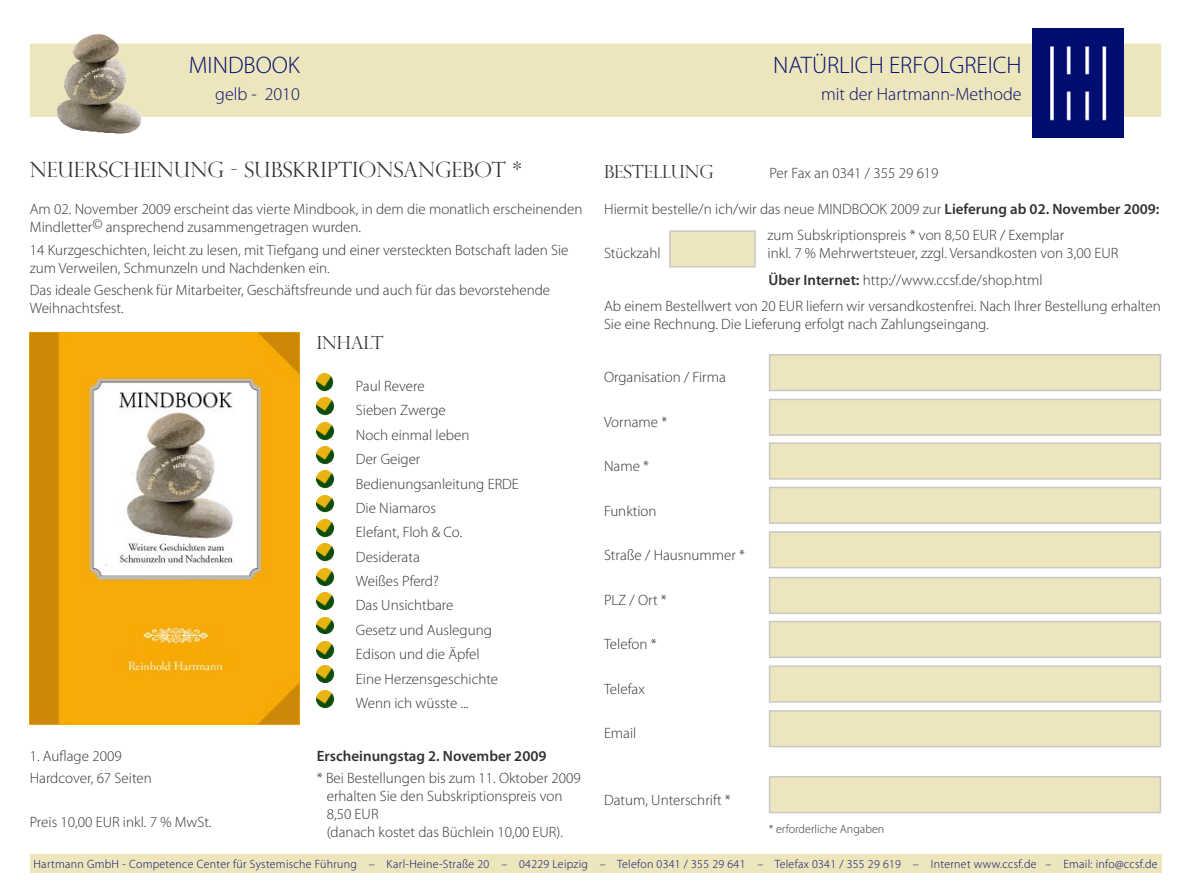
<style>
.page{position:relative;width:1191px;height:893px;background:#fff}
.page>*{position:absolute;margin:0;border:0;box-sizing:border-box;transform-origin:0 0}
.Slogan{font:300 24px "Myriad Pro";color:#000d71}
.t1{font:300 21px "Perpetua Titling";color:#323232}
.Slogan-2{font:300 18px "Myriad Pro";color:#000d71}
.t2{font:300 18px "Perpetua Titling";color:#323232}
.t3{font:300 15px/18px "Myriad Pro";color:#323232}
.t4{font:600 15px "Myriad Pro";color:#323232}
.t5{font:300 12px "Myriad Pro";letter-spacing:.025em;color:#000d71}
.t6{font:300 12px "Myriad Pro";color:#323232}
.s1{font-weight:600}
</style>
<div class="page">
<div style="left:30px;top:44px;width:1131px;height:73px;background:#ede5bb"></div>
<img style="left:1032px;top:29px;width:91px;height:108px">
<div style="left:30px;top:854px;width:1131px;height:18px;background:#ede5bb"></div>
<div style="left:669px;top:230px;width:86px;height:38px;background:#ede5bb;border:2px solid #c8c8c8"></div>
<div style="left:769px;top:354px;width:392px;height:37px;background:#ede5bb;border:2px solid #c8c8c8"></div>
<div style="left:769px;top:399px;width:392px;height:37px;background:#ede5bb;border:2px solid #c8c8c8"></div>
<div style="left:769px;top:442px;width:392px;height:38px;background:#ede5bb;border:2px solid #c8c8c8"></div>
<div style="left:769px;top:487px;width:392px;height:37px;background:#ede5bb;border:2px solid #c8c8c8"></div>
<div style="left:769px;top:531px;width:392px;height:37px;background:#ede5bb;border:2px solid #c8c8c8"></div>
<div style="left:769px;top:577px;width:392px;height:37px;background:#ede5bb;border:2px solid #c8c8c8"></div>
<div style="left:769px;top:621px;width:392px;height:37px;background:#ede5bb;border:2px solid #c8c8c8"></div>
<div style="left:769px;top:665px;width:392px;height:38px;background:#ede5bb;border:2px solid #c8c8c8"></div>
<div style="left:769px;top:710px;width:392px;height:37px;background:#ede5bb;border:2px solid #c8c8c8"></div>
<div style="left:769px;top:776px;width:392px;height:37px;background:#ede5bb;border:2px solid #c8c8c8"></div>
<img style="left:317px;top:398px;width:18px;height:17px">
<img style="left:317px;top:422px;width:18px;height:18px">
<img style="left:317px;top:446px;width:18px;height:18px">
<img style="left:317px;top:471px;width:18px;height:18px">
<img style="left:317px;top:495px;width:18px;height:18px">
<img style="left:317px;top:520px;width:18px;height:17px">
<img style="left:317px;top:544px;width:18px;height:18px">
<img style="left:317px;top:568px;width:18px;height:18px">
<img style="left:317px;top:593px;width:18px;height:17px">
<img style="left:317px;top:617px;width:18px;height:18px">
<img style="left:317px;top:642px;width:18px;height:17px">
<img style="left:317px;top:666px;width:18px;height:17px">
<img style="left:317px;top:690px;width:18px;height:18px">
<img style="left:30px;top:333px;width:270px;height:392px">
<img style="left:49px;top:34px;width:101px;height:100px">
<img style="left:316px;top:373px;width:18px;height:18px">
<p class="Slogan" style="left:189px;top:52px;width:112px">MINDBOOK</p>
<p class="Slogan-2" style="left:215px;top:84px;width:86px">gelb - 2010</p>
<p class="Slogan" style="left:773px;top:52px;width:250px">NATÜRLICH ERFOLGREICH</p>
<p class="Slogan-2" style="left:821px;top:84px;width:202px">mit der Hartmann-Methode</p>
<p class="t1" style="left:30px;top:157px;width:493px">NEUERSCHEINUNG - SUBSKRIPTIONSANGEBOT *</p>
<p class="t3" style="left:30px;top:201px;width:554px">Am 02. November 2009 erscheint das vierte Mindbook, in dem die monatlich erscheinenden<br>Mindletter© ansprechend zusammengetragen wurden.</p>
<p class="t3" style="left:30px;top:241px;width:540px">14 Kurzgeschichten, leicht zu lesen, mit Tiefgang und einer versteckten Botschaft laden Sie zum Verweilen, Schmunzeln und Nachdenken ein.</p>
<p class="t3" style="left:30px;top:281px;width:522px">Das ideale Geschenk für Mitarbeiter, Geschäftsfreunde und auch für das bevorstehende<br>Weihnachtsfest.</p>
<p class="t3" style="left:30px;top:747px;width:93px">1. Auflage 2009</p>
<p class="t3" style="left:30px;top:769px;width:124px">Hardcover, 67 Seiten</p>
<p class="t3" style="left:30px;top:814px;width:183px">Preis 10,00 EUR inkl. 7 % MwSt.</p>
<p class="t2" style="left:317px;top:331px;width:68px">INHALT</p>
<p class="t3" style="left:356px;top:377px;width:70px">Paul Revere</p>
<p class="t3" style="left:356px;top:402px;width:91px">Sieben Zwerge</p>
<p class="t3" style="left:356px;top:426px;width:115px">Noch einmal leben</p>
<p class="t3" style="left:356px;top:450px;width:66px">Der Geiger</p>
<p class="t3" style="left:356px;top:475px;width:165px">Bedienungsanleitung ERDE</p>
<p class="t3" style="left:356px;top:499px;width:82px">Die Niamaros</p>
<p class="t3" style="left:356px;top:523px;width:108px">Elefant, Floh &amp; Co.</p>
<p class="t3" style="left:356px;top:548px;width:65px">Desiderata</p>
<p class="t3" style="left:356px;top:572px;width:84px">Weißes Pferd?</p>
<p class="t3" style="left:356px;top:597px;width:99px">Das Unsichtbare</p>
<p class="t3" style="left:356px;top:621px;width:137px">Gesetz und Auslegung</p>
<p class="t3" style="left:356px;top:645px;width:125px">Edison und die Äpfel</p>
<p class="t3" style="left:356px;top:670px;width:144px">Eine Herzensgeschichte</p>
<p class="t3" style="left:356px;top:694px;width:114px">Wenn ich wüsste ...</p>
<p class="t4" style="left:317px;top:746px;width:231px">Erscheinungstag 2. November 2009</p>
<p class="t3" style="left:327px;top:769px;width:255px;text-indent:-10px">* Bei Bestellungen bis zum 11. Oktober 2009 erhalten Sie den Subskriptionspreis von 8,50 EUR<br>(danach kostet das Büchlein 10,00 EUR).</p>
<p class="t2" style="left:604px;top:160px;width:111px">BESTELLUNG</p>
<p class="t3" style="left:769px;top:164px;width:171px">Per Fax an 0341 / 355 29 619</p>
<p class="t3" style="left:604px;top:200px;width:557px">Hiermit bestelle/n ich/wir das neue MINDBOOK 2009 zur <span class="s1">Lieferung ab 02. November 2009:</span></p>
<p class="t3" style="left:767px;top:226px;width:298px">zum Subskriptionspreis * von 8,50 EUR / Exemplar</p>
<p class="t3" style="left:604px;top:244px;width:58px">Stückzahl</p>
<p class="t3" style="left:767px;top:244px;width:352px">inkl. 7 % Mehrwertsteuer, zzgl. Versandkosten von 3,00 EUR</p>
<p class="t3" style="left:768px;top:271px;width:275px"><span class="s1">Über Internet:</span> http://www.ccsf.de/shop.html</p>
<p class="t3" style="left:604px;top:297px;width:558px">Ab einem Bestellwert von 20 EUR liefern wir versandkostenfrei. Nach Ihrer Bestellung erhalten<br>Sie eine Rechnung. Die Lieferung erfolgt nach Zahlungseingang.</p>
<p class="t3" style="left:604px;top:368px;width:123px">Organisation / Firma</p>
<p class="t3" style="left:604px;top:413px;width:65px">Vorname *</p>
<p class="t3" style="left:604px;top:457px;width:47px">Name *</p>
<p class="t3" style="left:604px;top:502px;width:54px">Funktion</p>
<p class="t3" style="left:604px;top:546px;width:142px">Straße / Hausnummer *</p>
<p class="t3" style="left:604px;top:591px;width:64px">PLZ / Ort *</p>
<p class="t3" style="left:604px;top:636px;width:54px">Telefon *</p>
<p class="t3" style="left:604px;top:680px;width:42px">Telefax</p>
<p class="t3" style="left:604px;top:725px;width:34px">Email</p>
<p class="t3" style="left:604px;top:791px;width:128px">Datum, Unterschrift *</p>
<p class="t6" style="left:769px;top:822px;width:117px">* erforderliche Angaben</p>
<p class="t5" style="left:34px;top:857px;width:1125px">Hartmann GmbH - Competence Center für Systemische Führung – Karl-Heine-Straße 20 – 04229 Leipzig – Telefon 0341 / 355 29 641 – Telefax 0341 / 355 29 619 – Internet www.ccsf.de – Email: info@ccsf.de</p>
</div>
